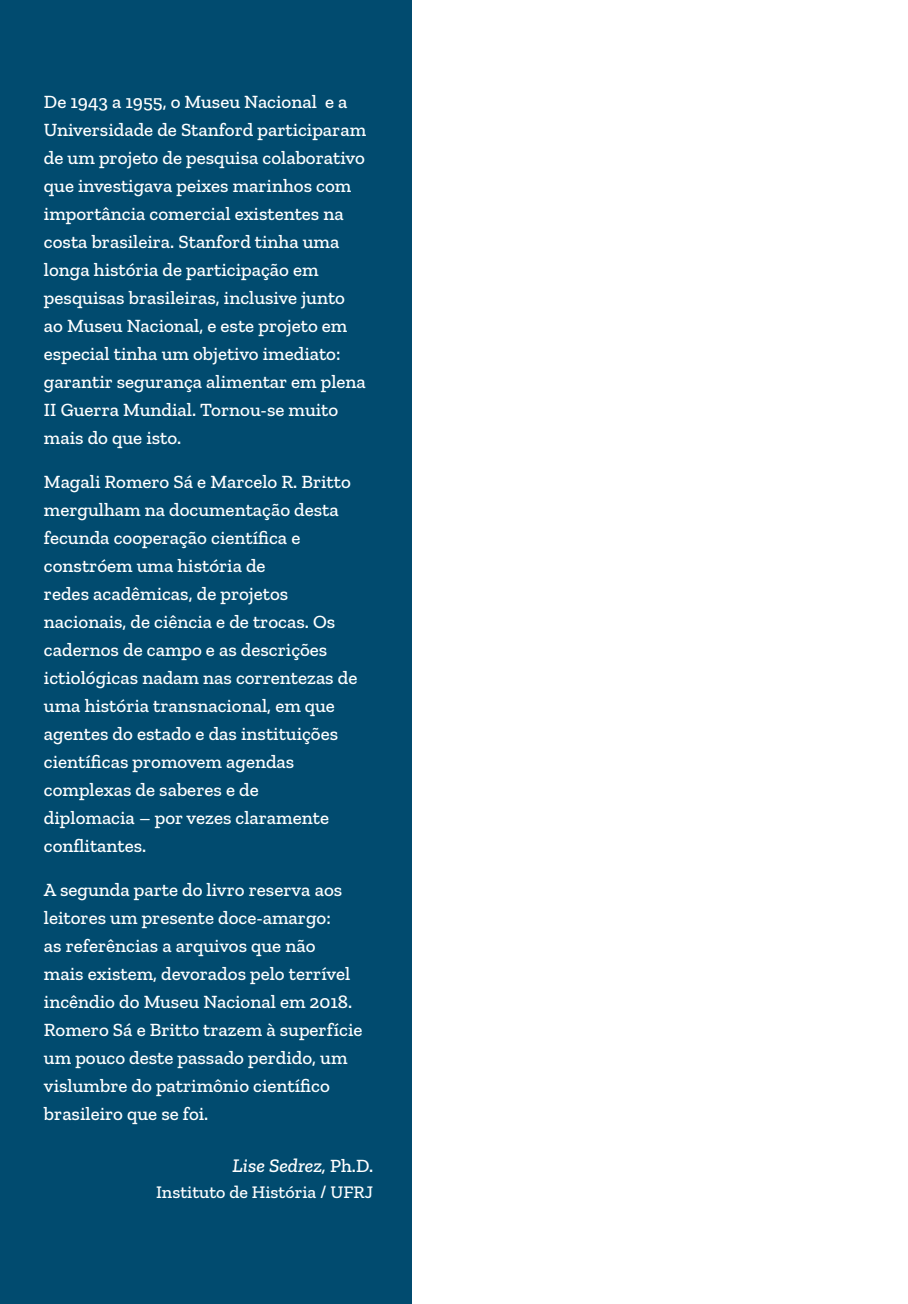
<style>
.page{position:relative;width:908px;height:1304px;background:#fff}
.page>*{position:absolute;margin:0;border:0;box-sizing:border-box;transform-origin:0 0}
.t1{font:italic 500 19.6px "Zilla Slab";color:#fff}
.t2{font:500 19px/28px "Zilla Slab";color:#fff}
.t3{font:500 18px "Zilla Slab";color:#fff}
.s1{font-size:19px}
.s2{font-style:normal;font-size:19px}
</style>
<div class="page">
<div style="left:0;top:0;width:411px;height:1304px;background:#014b6f"></div>
<p class="t2" style="left:44px;top:88px;width:323px">De 1943 a 1955, o Museu Nacional e a Universidade de Stanford participaram de um projeto de pesquisa colaborativo que investigava peixes marinhos com importância comercial existentes na costa brasileira. Stanford tinha uma longa história de participação em pesquisas brasileiras, inclusive junto ao Museu Nacional, e este projeto em especial tinha um objetivo imediato: garantir segurança alimentar em plena II Guerra Mundial. Tornou-se muito mais do que isto.</p>
<p class="t2" style="left:44px;top:468px;width:315px">Magali Romero Sá e Marcelo R. Britto mergulham na documentação desta fecunda cooperação científica e constróem uma história de<br>redes acadêmicas, de projetos nacionais, de ciência e de trocas. Os cadernos de campo e as descrições ictiológicas nadam nas correntezas de uma história transnacional, em que agentes do estado e das instituições científicas promovem agendas complexas de saberes e de<br>diplomacia – por vezes claramente conflitantes.</p>
<p class="t2" style="left:44px;top:876px;width:320px">A segunda parte do livro reserva aos leitores um presente doce-amargo:<br>as referências a arquivos que não<br>mais existem, devorados pelo terrível incêndio do Museu Nacional em 2018.<br>Romero Sá e Britto trazem à superfície um pouco deste passado perdido, um vislumbre do patrimônio científico brasileiro que se foi.</p>
<p class="t1" style="left:232px;top:1155px;width:142px">Lise Sedrez<span class="s1">,</span> <span class="s2">Ph.D.</span></p>
<p class="t3" style="left:156px;top:1181px;width:218px">Instituto de História / UFRJ</p>
</div>
